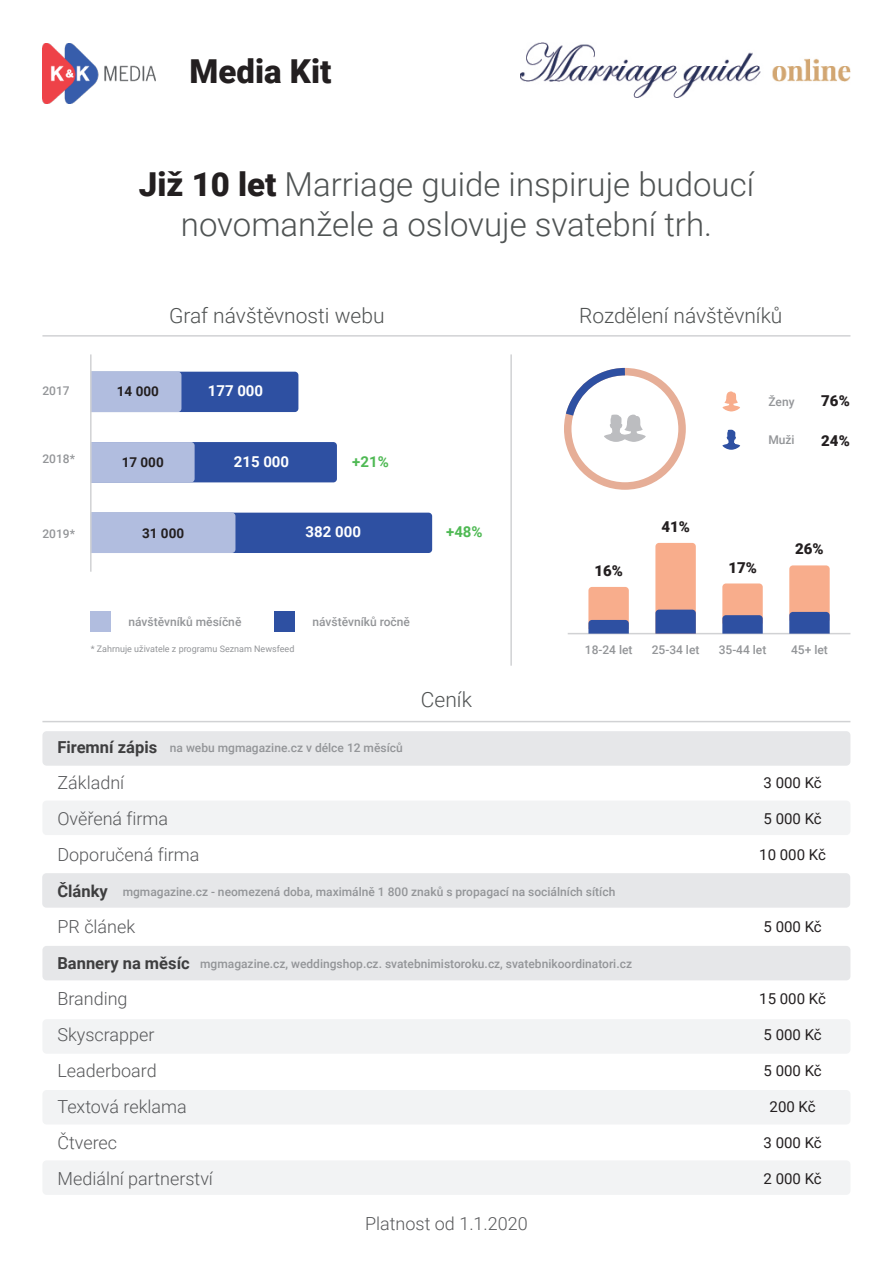
<style>
.page{position:relative;width:893px;height:1263px;background:#fff}
.page>*{position:absolute;margin:0;border:0;box-sizing:border-box;transform-origin:0 0}
.t1{font:300 33px/39.6px "Roboto";color:#4f5353;text-align:center}
.t2{font:900 33px "Roboto";color:#231f20}
.t3{font:300 21px "Roboto";color:#4f5252}
.t4{font:300 18px/36px "Roboto";color:#57585a}
.t5{font:700 16.5px "Roboto";color:#3e3e3f}
.t6{font:15px "Roboto";color:#231f20}
.t7{font:700 15px "Roboto";color:#fff}
.t8{font:900 15px "Roboto";color:#231f20}
.t9{font:700 15px "Roboto";color:#4fb954}
.t10{font:700 13.5px "Roboto";color:#231f20}
.t11{font:500 12px "Roboto";color:#939598}
.t12{font:9px "Roboto";color:#939598}
.s1{font-weight:900;color:#231f20}
</style>
<div class="page">
<svg style="left:92px;top:372px;width:206px;height:40px;background:#677fbc"></svg>
<svg style="left:92px;top:442px;width:245px;height:40px;background:#657dbb"></svg>
<svg style="left:92px;top:513px;width:340px;height:40px;background:#657ebb"></svg>
<div style="left:42px;top:731px;width:808px;height:35px;background:#e6e7e9;border-radius:4px"></div>
<div style="left:42px;top:800px;width:808px;height:35px;background:#f2f3f4;border-radius:4px"></div>
<div style="left:42px;top:946px;width:808px;height:34px;background:#e6e7e9;border-radius:4px"></div>
<div style="left:42px;top:1019px;width:808px;height:35px;background:#f2f3f4;border-radius:4px"></div>
<div style="left:42px;top:1090px;width:808px;height:34px;background:#f2f3f4;border-radius:4px"></div>
<div style="left:42px;top:1160px;width:808px;height:35px;background:#f2f3f4;border-radius:4px"></div>
<div style="left:42px;top:873px;width:808px;height:35px;background:#e6e7e9;border-radius:4px"></div>
<hr style="left:568px;top:633px;width:282px;height:1px;background:#d1d2d4">
<svg style="left:588px;top:587px;width:41px;height:47px;background:#be9494"></svg>
<svg style="left:655px;top:543px;width:41px;height:91px;background:#c39693"></svg>
<svg style="left:722px;top:583px;width:41px;height:51px;background:#b08e97"></svg>
<svg style="left:789px;top:565px;width:41px;height:69px;background:#b99295"></svg>
<div style="left:564px;top:368px;width:122px;height:122px;border:8px solid #e6ae97;border-radius:50%"></div>
<svg style="left:564px;top:367px;width:82px;height:75px"></svg>
<svg style="left:722px;top:391px;width:18px;height:20px"></svg>
<svg style="left:722px;top:430px;width:18px;height:20px"></svg>
<hr style="left:510px;top:354px;width:2px;height:312px;background:#d1d2d4">
<hr style="left:90px;top:354px;width:2px;height:218px;background:#d1d2d4">
<hr style="left:42px;top:335px;width:808px;height:2px;background:#d1d2d4">
<hr style="left:42px;top:721px;width:808px;height:1px;background:#d1d2d4">
<div style="left:91px;top:612px;width:20px;height:20px;background:#b1bddf"></div>
<div style="left:275px;top:612px;width:20px;height:20px;background:#2e50a2"></div>
<img style="left:42px;top:43px;width:114px;height:61px">
<img style="left:521px;top:43px;width:329px;height:54px">
<h1 class="t2" style="left:190px;top:49px;width:143px">Media Kit</h1>
<h1 class="t1" style="left:139px;top:163px;width:617px"><span class="s1">Již 10 let</span> Marriage guide inspiruje budoucí novomanžele a oslovuje svatební trh.</h1>
<h2 class="t3" style="left:169px;top:301px;width:217px">Graf návštěvnosti webu</h2>
<h2 class="t3" style="left:579px;top:301px;width:205px">Rozdělení návštěvníků</h2>
<p class="t11" style="left:42px;top:382px;width:29px">2017</p>
<p class="t10" style="left:117px;top:382px;width:44px">14 000</p>
<p class="t7" style="left:208px;top:380px;width:57px">177 000</p>
<p class="t11" style="left:768px;top:393px;width:28px">Ženy</p>
<p class="t11" style="left:768px;top:431px;width:28px">Muži</p>
<p class="t8" style="left:821px;top:390px;width:30px">76%</p>
<p class="t8" style="left:821px;top:430px;width:30px">24%</p>
<p class="t11" style="left:42px;top:451px;width:34px">2018*</p>
<p class="t10" style="left:122px;top:453px;width:44px">17 000</p>
<p class="t9" style="left:352px;top:451px;width:38px">+21%</p>
<p class="t7" style="left:234px;top:451px;width:57px">215 000</p>
<p class="t11" style="left:42px;top:525px;width:34px">2019*</p>
<p class="t10" style="left:142px;top:523px;width:44px">31 000</p>
<p class="t7" style="left:306px;top:521px;width:57px">382 000</p>
<p class="t9" style="left:446px;top:521px;width:38px">+48%</p>
<p class="t8" style="left:661px;top:516px;width:30px">41%</p>
<p class="t8" style="left:795px;top:538px;width:30px">26%</p>
<p class="t8" style="left:594px;top:560px;width:30px">16%</p>
<p class="t8" style="left:728px;top:557px;width:30px">17%</p>
<p class="t11" style="left:129px;top:614px;width:114px">návštěvníků měsíčně</p>
<p class="t12" style="left:91px;top:642px;width:205px">* Zahrnuje uživatele z programu Seznam Newsfeed</p>
<p class="t11" style="left:312px;top:614px;width:99px">návštěvníků ročně</p>
<p class="t11" style="left:585px;top:641px;width:49px">18-24 let</p>
<p class="t11" style="left:652px;top:641px;width:49px">25-34 let</p>
<p class="t11" style="left:719px;top:641px;width:49px">35-44 let</p>
<p class="t11" style="left:791px;top:641px;width:38px">45+ let</p>
<h2 class="t3" style="left:421px;top:685px;width:52px">Ceník</h2>
<h3 class="t5" style="left:57px;top:736px;width:101px">Firemní zápis</h3>
<h3 class="t4" style="left:57px;top:764px;width:143px">Základní<br>Ověřená firma<br>Doporučená firma</h3>
<h3 class="t5" style="left:57px;top:880px;width:52px">Články</h3>
<h3 class="t4" style="left:57px;top:908px;width:79px">PR článek</h3>
<h3 class="t5" style="left:57px;top:952px;width:134px">Bannery na měsíc</h3>
<h3 class="t4" style="left:57px;top:980px;width:157px">Branding<br>Skyscrapper<br>Leaderboard<br>Textová reklama<br>Čtverec<br>Mediální partnerství</h3>
<p class="t11" style="left:170px;top:739px;width:234px">na webu mgmagazine.cz v délce 12 měsíců</p>
<p class="t11" style="left:123px;top:883px;width:494px">mgmagazine.cz - neomezená doba, maximálně 1 800 znaků s propagací na sociálních sítích</p>
<p class="t11" style="left:200px;top:955px;width:433px">mgmagazine.cz, weddingshop.cz. svatebnimistoroku.cz, svatebnikoordinatori.cz</p>
<h3 class="t4" style="left:365px;top:1205px;width:164px">Platnost od 1.1.2020</h3>
<p class="t6" style="left:763px;top:772px;width:60px">3 000 Kč</p>
<p class="t6" style="left:763px;top:808px;width:60px">5 000 Kč</p>
<p class="t6" style="left:759px;top:844px;width:68px">10 000 Kč</p>
<p class="t6" style="left:763px;top:916px;width:60px">5 000 Kč</p>
<p class="t6" style="left:759px;top:988px;width:68px">15 000 Kč</p>
<p class="t6" style="left:763px;top:1024px;width:60px">5 000 Kč</p>
<p class="t6" style="left:763px;top:1060px;width:60px">5 000 Kč</p>
<p class="t6" style="left:770px;top:1096px;width:48px">200 Kč</p>
<p class="t6" style="left:763px;top:1132px;width:60px">3 000 Kč</p>
<p class="t6" style="left:763px;top:1168px;width:60px">2 000 Kč</p>
</div>
